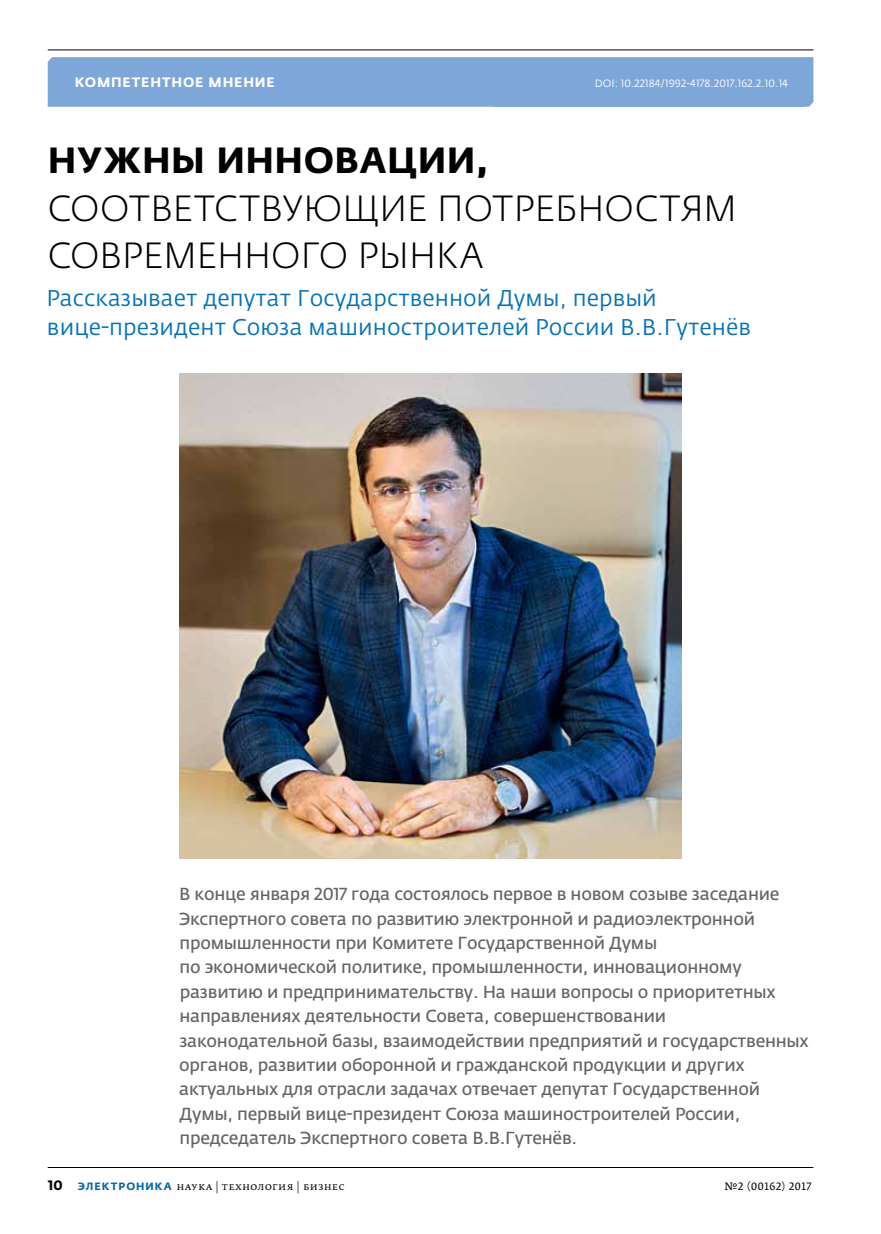
<style>
.page{position:relative;width:881px;height:1234px;background:#fff}
.page>*{position:absolute;margin:0;border:0;box-sizing:border-box;transform-origin:0 0}
.t1{font:300 36px/47.5px "Fedra Sans Pro";letter-spacing:-.005em;color:#000}
.t2{font:700 36px "Fedra Sans Pro";letter-spacing:.015em;color:#000}
.t3{font:22.5px/28.5px "Fedra Sans Pro";letter-spacing:.005em;color:#0072bc}
.t4{font:17.25px/24.3px "Fedra Sans Pro";letter-spacing:-.015em;color:#636466}
.t5{font:700 13.5px "Fedra Sans Alt Pro";letter-spacing:.06em;color:#fff}
.t6{font:10.5px "Fedra Sans Pro";letter-spacing:.015em;color:#fff}
.t7{font:10.5px "Fedra Serif B Pro";letter-spacing:.025em;color:#000}
.t8{font:10.5px "Fedra Serif A Pro";letter-spacing:.035em;color:#000}
.s1{font-family:"Fedra Sans Pro";font-weight:700;font-size:13.5px}
.s2{font-family:"Fedra Sans Alt Pro";font-weight:700;color:#0068ac}
</style>
<div class="page">
<div style="left:48px;top:57px;width:765px;height:50px;background:#7da7d8"></div>
<hr style="left:48px;top:49px;width:765px;height:1px;background:#000">
<hr style="left:48px;top:1166px;width:765px;height:1px;background:#000">
<img style="left:180px;top:373px;width:501px;height:485px">
<div style="left:494px;top:60px;width:308px;height:46px;background:#7da7d8"></div>
<p class="t5" style="left:75px;top:74px;width:201px">Компетентное мнение</p>
<p class="t6" style="left:685px;top:77px;width:102px">www.electronics.ru</p>
<p class="t6" style="left:594px;top:77px;width:195px">DOI: 10.22184/1992-4178.2017.162.2.10.14</p>
<h1 class="t2" style="left:48px;top:138px;width:442px">Нужны инновации,</h1>
<h1 class="t1" style="left:48px;top:184px;width:690px">соответствующие потребностям современного рынка</h1>
<h2 class="t3" style="left:47px;top:284px;width:705px">Рассказывает депутат Государственной Думы, первый вице-президент Союза машиностроителей России В.В.Гутенёв</h2>
<p class="t4" style="left:179px;top:882px;width:631px">В конце января 2017 года состоялось первое в новом созыве заседание Экспертного совета по развитию электронной и радиоэлектронной промышленности при Комитете Государственной Думы<br>по экономической политике, промышленности, инновационному развитию и предпринимательству. На наши вопросы о приоритетных направлениях деятельности Совета, совершенствовании законодательной базы, взаимодействии предприятий и государственных органов, развитии оборонной и гражданской продукции и других актуальных для отрасли задачах отвечает депутат Государственной Думы, первый вице-президент Союза машиностроителей России, председатель Экспертного совета В.В.Гутенёв.</p>
<p class="t7" style="left:48px;top:1179px;width:298px"><span class="s1">10</span> <span class="s2">ЭЛЕКТРОНИКА</span> наука | технология | бизнес</p>
<p class="t8" style="left:724px;top:1179px;width:88px">№2 (00162) 2017</p>
</div>
